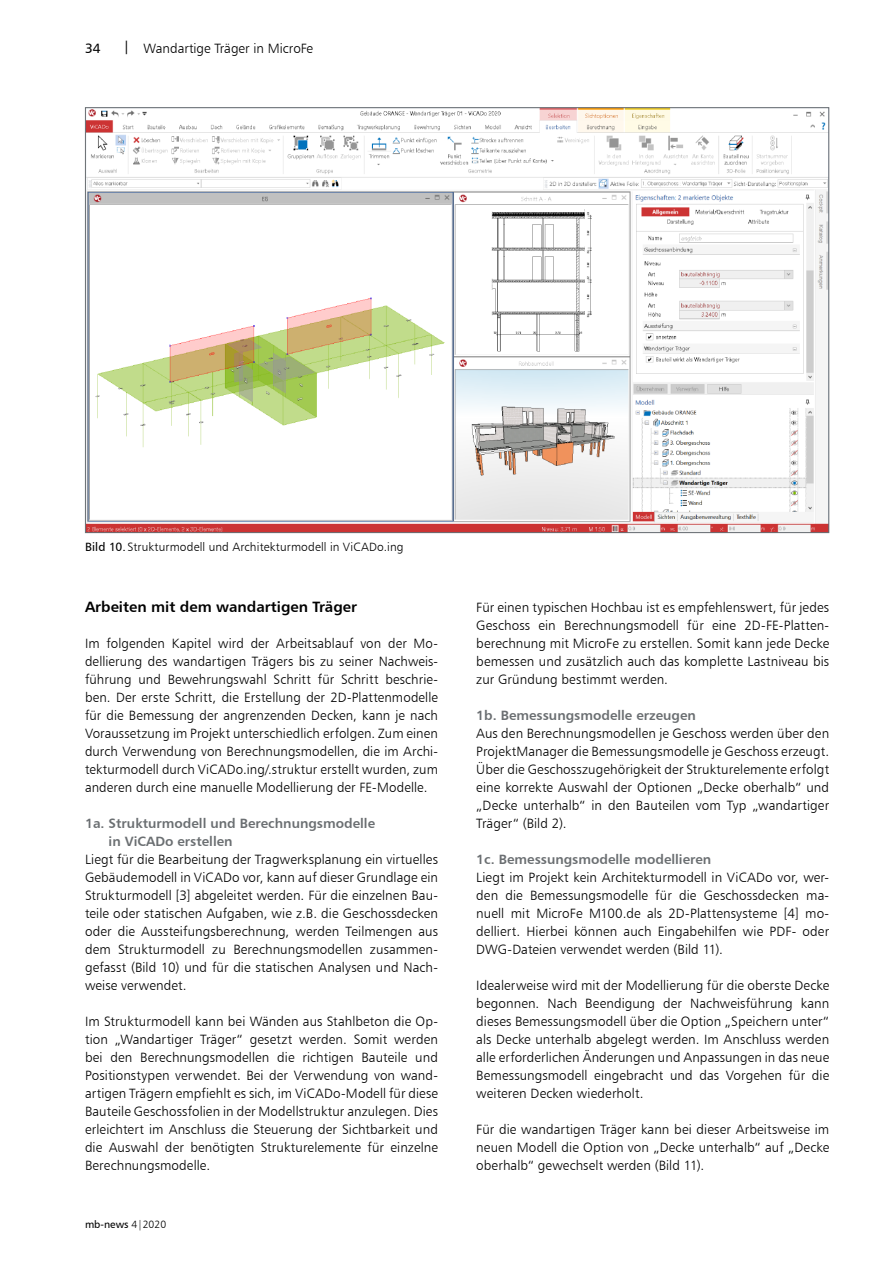
<style>
.page{position:relative;width:893px;height:1263px;background:#fff}
.page>*{position:absolute;margin:0;border:0;box-sizing:border-box;transform-origin:0 0}
.t1{font:15px "Humanist 777 BT Bold B";color:#000}
.t2{font:13.5px/18px "Humanist 777 BT Light B";letter-spacing:.005em;color:#000;text-align:justify}
.t3{font:13.5px/18px "Humanist 777 BT Bold B";color:#6b6f72}
.t4{font:13.5px "Humanist 777 BT Roman B";color:#000}
.t5{font:12px "Humanist 777 BT Light B";letter-spacing:.015em;color:#000}
.t6{font:10.5px "Humanist 777 BT Roman B";color:#000}
.s1{font-family:"Humanist 777 BT Roman B"}
.s2{font-family:"Humanist 777 BT Light B"}
</style>
<div class="page">
<img style="left:87px;top:109px;width:740px;height:422px">
<p class="t4" style="left:85px;top:40px;width:17px">34</p>
<p class="t2" style="left:123px;top:39px;width:191px"><span class="s1">|</span> Wandartige Träger in MicroFe</p>
<p class="t5" style="left:85px;top:539px;width:320px"><span class="s1">Bild 10.</span> Strukturmodell und Architekturmodell in ViCADo.ing</p>
<p class="t1" style="left:85px;top:597px;width:273px">Arbeiten mit dem wandartigen Träger</p>
<p class="t2" style="left:85px;top:634px;width:354px">Im folgenden Kapitel wird der Arbeitsablauf von der Mo&shy;dellierung des wandartigen Trägers bis zu seiner Nachweis&shy;führung und Bewehrungswahl Schritt für Schritt beschrie&shy;ben. Der erste Schritt, die Erstellung der 2D-Plattenmodelle für die Bemessung der angrenzenden Decken, kann je nach Voraussetzung im Projekt unterschiedlich erfolgen. Zum einen durch Verwendung von Berechnungsmodellen, die im Archi&shy;tekturmodell durch ViCADo.ing/.struktur erstellt wurden, zum anderen durch eine manuelle Modellierung der FE-Modelle.</p>
<p class="t3" style="left:109px;top:814px;width:268px;text-indent:-24px">1a. Strukturmodell und Berechnungsmodelle in ViCADo erstellen</p>
<p class="t2" style="left:85px;top:850px;width:354px">Liegt für die Bearbeitung der Tragwerksplanung ein virtuelles Gebäudemodell in ViCADo vor, kann auf dieser Grundlage ein Strukturmodell [3] abgeleitet werden. Für die einzelnen Bau&shy;teile oder statischen Aufgaben, wie z.B. die Geschossdecken oder die Aussteifungsberechnung, werden Teilmengen aus dem Strukturmodell zu Berechnungsmodellen zusammen&shy;gefasst (Bild 10) und für die statischen Analysen und Nach&shy;weise verwendet.</p>
<p class="t2" style="left:85px;top:1012px;width:354px">Im Strukturmodell kann bei Wänden aus Stahlbeton die Op&shy;tion „Wandartiger Träger“ gesetzt werden. Somit werden bei den Berechnungsmodellen die richtigen Bauteile und Positionstypen verwendet. Bei der Verwendung von wand&shy;artigen Trägern empfiehlt es sich, im ViCADo-Modell für diese Bauteile Geschossfolien in der Modellstruktur anzulegen. Dies erleichtert im Anschluss die Steuerung der Sichtbarkeit und die Auswahl der benötigten Strukturelemente für einzelne Berechnungsmodelle.</p>
<p class="t6" style="left:85px;top:1218px;width:83px">mb-news <span class="s2">4|2020</span></p>
<p class="t2" style="left:476px;top:598px;width:354px">Für einen typischen Hochbau ist es empfehlenswert, für jedes Geschoss ein Berechnungsmodell für eine 2D-FE-Platten&shy;berechnung mit MicroFe zu erstellen. Somit kann jede Decke bemessen und zusätzlich auch das komplette Lastniveau bis zur Gründung bestimmt werden.</p>
<p class="t3" style="left:476px;top:706px;width:221px">1b. Bemessungsmodelle erzeugen</p>
<p class="t2" style="left:476px;top:724px;width:354px">Aus den Berechnungsmodellen je Geschoss werden über den ProjektManager die Bemessungsmodelle je Geschoss erzeugt.<br>Über die Geschosszugehörigkeit der Strukturelemente erfolgt eine korrekte Auswahl der Optionen „Decke oberhalb“ und „Decke unterhalb“ in den Bauteilen vom Typ „wandartiger Träger“ (Bild 2).</p>
<p class="t3" style="left:476px;top:850px;width:237px">1c. Bemessungsmodelle modellieren</p>
<p class="t2" style="left:476px;top:868px;width:354px">Liegt im Projekt kein Architekturmodell in ViCADo vor, wer&shy;den die Bemessungsmodelle für die Geschossdecken ma&shy;nuell mit MicroFe M100.de als 2D-Plattensysteme [4] mo&shy;delliert. Hierbei können auch Eingabehilfen wie PDF- oder DWG-Dateien verwendet werden (Bild 11).</p>
<p class="t2" style="left:476px;top:976px;width:354px">Idealerweise wird mit der Modellierung für die oberste Decke begonnen. Nach Beendigung der Nachweisführung kann dieses Bemessungsmodell über die Option „Speichern unter“ als Decke unterhalb abgelegt werden. Im Anschluss werden alle erforderlichen Änderungen und Anpassungen in das neue Bemessungsmodell eingebracht und das Vorgehen für die weiteren Decken wiederholt.</p>
<p class="t2" style="left:476px;top:1120px;width:354px">Für die wandartigen Träger kann bei dieser Arbeitsweise im neuen Modell die Option von „Decke unterhalb“ auf „Decke oberhalb“ gewechselt werden (Bild 11).</p>
</div>
